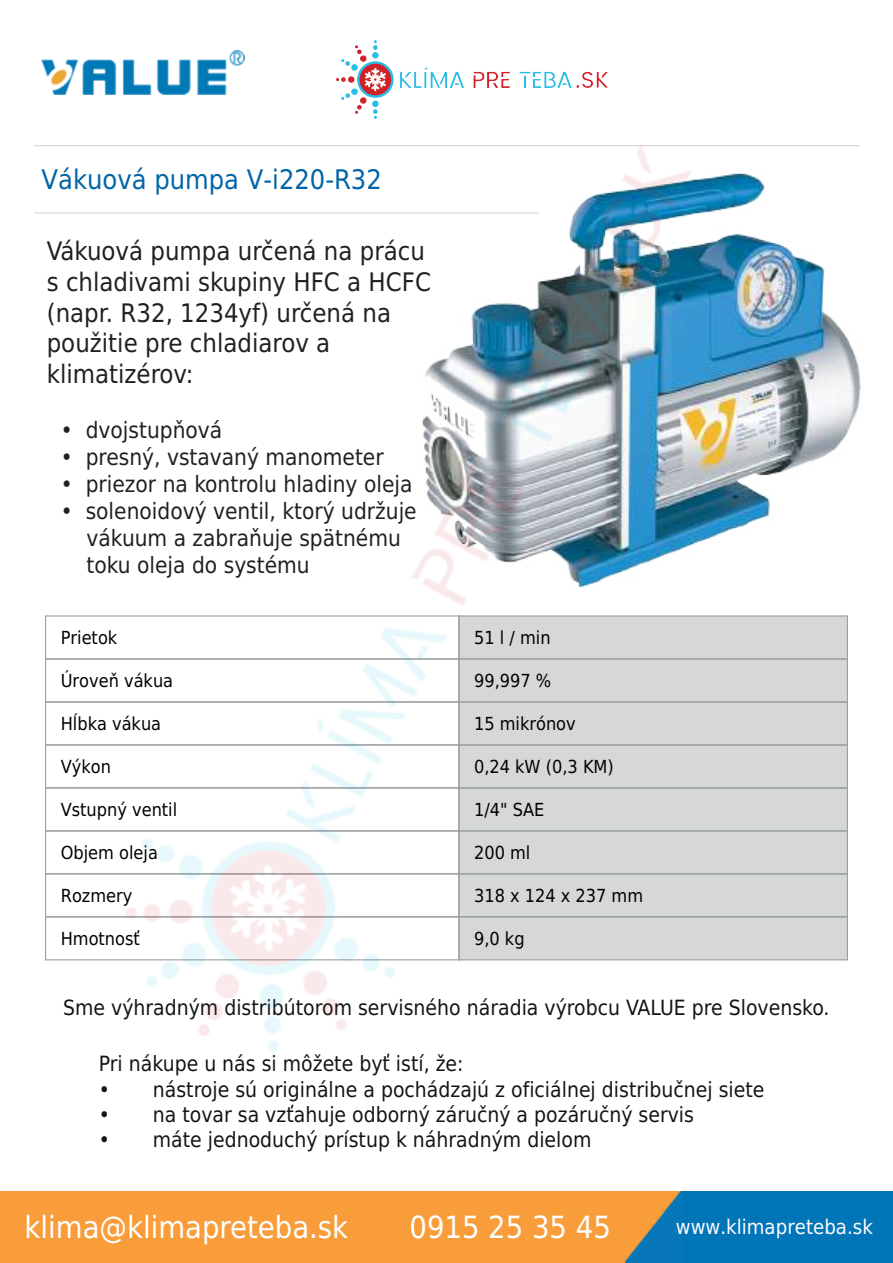
<style>
.page{position:relative;width:893px;height:1263px;background:#fff}
.page>*{position:absolute;margin:0;border:0;box-sizing:border-box;transform-origin:0 0}
.t1{font:30.6px "DejaVu Sans Condensed";color:#fff}
.t2{font:27px "DejaVu Sans Condensed";color:#0065a7}
.t3{font:25.5px/30.6px "DejaVu Sans Condensed";color:#231f20}
.t4{font:22.5px/27px "DejaVu Sans Condensed";color:#231f20}
.t5{font:21px "DejaVu Sans Condensed";color:#111516}
.t6{font:20.25px "DejaVu Sans Condensed";color:#fffbfc}
.t7{font:18px "DejaVu Sans Condensed";color:#000}
</style>
<div class="page">
<div style="left:0;top:1191px;width:625px;height:71px;background:#f89d39"></div>
<div style="left:681px;top:1191px;width:212px;height:71px;background:#0076b9"></div>
<img style="left:625px;top:1191px;width:56px;height:71px">
<img style="left:34px;top:50px;width:827px;height:1002px">
<img style="left:321px;top:40px;width:301px;height:94px">
<p class="t2" style="left:42px;top:157px;width:342px">Vákuová pumpa V-i220-R32</p>
<p class="t3" style="left:47px;top:236px;width:386px">Vákuová pumpa určená na prácu s chladivami skupiny HFC a HCFC (napr. R32, 1234yf) určená na použitie pre chladiarov a klimatizérov:</p>
<p class="t4" style="left:61px;top:416px;width:163px">• dvojstupňová</p>
<p class="t4" style="left:61px;top:443px;width:324px">• presný, vstavaný manometer</p>
<p class="t4" style="left:61px;top:470px;width:353px">• priezor na kontrolu hladiny oleja</p>
<p class="t4" style="left:87px;top:497px;width:332px;text-indent:-26px">• solenoidový ventil, ktorý udržuje vákuum a zabraňuje spätnému toku oleja do systému</p>
<p class="t7" style="left:61px;top:623px;width:58px">Prietok</p>
<p class="t7" style="left:474px;top:623px;width:78px">51 l / min</p>
<p class="t7" style="left:61px;top:666px;width:114px">Úroveň vákua</p>
<p class="t7" style="left:474px;top:666px;width:79px">99,997 %</p>
<p class="t7" style="left:61px;top:709px;width:102px">Hĺbka vákua</p>
<p class="t7" style="left:474px;top:709px;width:103px">15 mikrónov</p>
<p class="t7" style="left:61px;top:752px;width:52px">Výkon</p>
<p class="t7" style="left:474px;top:752px;width:141px">0,24 kW (0,3 KM)</p>
<p class="t7" style="left:61px;top:795px;width:118px">Vstupný ventil</p>
<p class="t7" style="left:474px;top:795px;width:72px">1/4" SAE</p>
<p class="t7" style="left:61px;top:838px;width:99px">Objem oleja</p>
<p class="t7" style="left:474px;top:838px;width:58px">200 ml</p>
<p class="t7" style="left:61px;top:880px;width:73px">Rozmery</p>
<p class="t7" style="left:474px;top:880px;width:171px">318 x 124 x 237 mm</p>
<p class="t7" style="left:61px;top:923px;width:81px">Hmotnosť</p>
<p class="t7" style="left:474px;top:923px;width:52px">9,0 kg</p>
<p class="t5" style="left:63px;top:990px;width:768px">Sme výhradným distribútorom servisného náradia výrobcu VALUE pre Slovensko.</p>
<p class="t5" style="left:99px;top:1047px;width:366px">Pri nákupe u nás si môžete byť istí, že:</p>
<p class="t5" style="left:99px;top:1072px;width:667px">• nástroje sú originálne a pochádzajú z oficiálnej distribučnej siete</p>
<p class="t5" style="left:99px;top:1097px;width:597px">• na tovar sa vzťahuje odborný záručný a pozáručný servis</p>
<p class="t5" style="left:99px;top:1122px;width:494px">• máte jednoduchý prístup k náhradným dielom</p>
<h1 class="t1" style="left:25px;top:1202px;width:325px">klima@klimapreteba.sk</h1>
<h1 class="t1" style="left:409px;top:1202px;width:203px">0915 25 35 45</h1>
<p class="t6" style="left:676px;top:1210px;width:199px">www.klimapreteba.sk</p>
</div>
